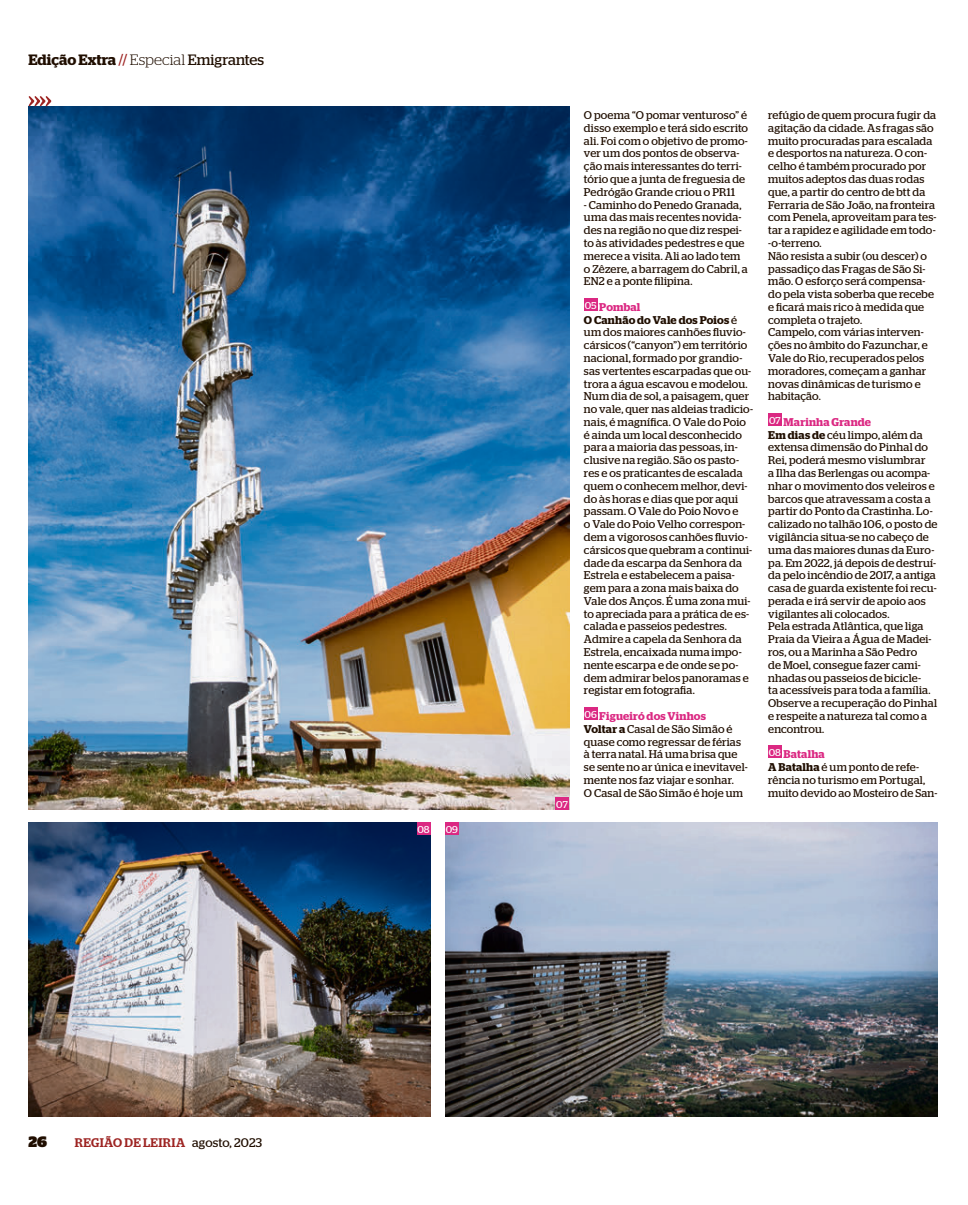
<style>
.page{position:relative;width:968px;height:1205px;background:#fff}
.page>*{position:absolute;margin:0;border:0;box-sizing:border-box;transform-origin:0 0}
.t1{font:600 15px "Stag";color:#200e00}
.t2{font:900 15px "Stag";color:#200e00}
.t3{font:500 12.5px "Stag";letter-spacing:.03em;color:#9d2422}
.t4{font:11.25px/12.8px "Stag";letter-spacing:.015em;color:#200e00}
.t5{font:10px "Stag";color:#fff}
.s1{font-weight:400;color:#9d2422}
.s2{font-weight:300}
.s3{font-weight:400}
.s4{font-weight:400;color:#200e00}
.s5{font-weight:600;color:#db2882}
.s6{font-weight:600}
</style>
<div class="page">
<img style="left:29px;top:822px;width:401px;height:294px">
<img style="left:445px;top:822px;width:492px;height:294px">
<img style="left:28px;top:106px;width:541px;height:703px">
<div style="left:584px;top:298px;width:13px;height:13px;background:#db2882"></div>
<div style="left:584px;top:707px;width:13px;height:13px;background:#db2882"></div>
<div style="left:768px;top:413px;width:13px;height:13px;background:#db2882"></div>
<div style="left:768px;top:745px;width:13px;height:13px;background:#db2882"></div>
<div style="left:555px;top:797px;width:13px;height:13px;background:#db2882"></div>
<div style="left:417px;top:822px;width:13px;height:13px;background:#db2882"></div>
<div style="left:445px;top:822px;width:13px;height:13px;background:#db2882"></div>
<svg style="left:29px;top:96px;width:22px;height:10px"></svg>
<h1 class="t1" style="left:28px;top:51px;width:237px">Edição Extra <span class="s1">//</span> <span class="s2">Especial</span> <span class="s3">Emigrantes</span></h1>
<h1 class="t2" style="left:28px;top:1133px;width:20px">26</h1>
<p class="t3" style="left:75px;top:1135px;width:189px">REGIÃO DE LEIRIA <span class="s4">agosto, 2023</span></p>
<p class="t5" style="left:417px;top:824px;width:14px">08</p>
<p class="t5" style="left:445px;top:824px;width:14px">09</p>
<p class="t5" style="left:556px;top:799px;width:13px">07</p>
<p class="t4" style="left:584px;top:109px;width:166px">O poema “O pomar venturoso” é disso exemplo e terá sido escrito ali. Foi com o objetivo de promo&shy;ver um dos pontos de observa&shy;ção mais interessantes do terri&shy;tório que a junta de freguesia de<br>Pedrógão Grande criou o PR11</p>
<p class="t4" style="left:584px;top:198px;width:165px">- Caminho do Penedo Granada, uma das mais recentes novida&shy;des na região no que diz respei&shy;to às atividades pedestres e que merece a visita. Ali ao lado tem o Zêzere, a barragem do Cabril, a<br>EN2 e a ponte filipina.</p>
<p class="t4" style="left:584px;top:300px;width:170px"><sup>05</sup> <span class="s5">Pombal<br></span><span class="s6">O Canhão do Vale dos Poios</span> é um dos maiores canhões fluvio&shy;cársicos (“canyon”) em território nacional, formado por grandio&shy;sas vertentes escarpadas que ou&shy;trora a água escavou e modelou.<br>Num dia de sol, a paisagem, quer no vale, quer nas aldeias tradicio&shy;nais, é magnífica. O Vale do Poio é ainda um local desconhecido para a maioria das pessoas, in&shy;clusive na região. São os pasto&shy;res e os praticantes de escalada quem o conhecem melhor, devi&shy;do às horas e dias que por aqui passam. O Vale do Poio Novo e<br>o Vale do Poio Velho correspon&shy;dem a vigorosos canhões fluvio&shy;cársicos que quebram a continui&shy;dade da escarpa da Senhora da<br>Estrela e estabelecem a paisa&shy;gem para a zona mais baixa do<br>Vale dos Anços. É uma zona mui&shy;to apreciada para a prática de es&shy;calada e passeios pedestres.<br>Admire a capela da Senhora da<br>Estrela, encaixada numa impo&shy;nente escarpa e de onde se po&shy;dem admirar belos panoramas e registar em fotografia.</p>
<p class="t4" style="left:584px;top:709px;width:165px"><sup>06</sup> <span class="s5">Figueiró dos Vinhos<br></span><span class="s6">Voltar a</span> Casal de São Simão é quase como regressar de férias à terra natal. Há uma brisa que se sente no ar única e inevitavel&shy;mente nos faz viajar e sonhar.<br>O Casal de São Simão é hoje um</p>
<p class="t4" style="left:768px;top:109px;width:170px">refúgio de quem procura fugir da agitação da cidade. As fragas são muito procuradas para escalada e desportos na natureza. O con&shy;celho é também procurado por muitos adeptos das duas rodas que, a partir do centro de btt da<br>Ferraria de São João, na fronteira com Penela, aproveitam para tes&shy;tar a rapidez e agilidade em todo--o-terreno.<br>Não resista a subir (ou descer) o passadiço das Fragas de São Si&shy;mão. O esforço será compensa&shy;do pela vista soberba que recebe e ficará mais rico à medida que completa o trajeto.<br>Campelo, com várias interven&shy;ções no âmbito do Fazunchar, e<br>Vale do Rio, recuperados pelos moradores, começam a ganhar novas dinâmicas de turismo e habitação.</p>
<p class="t4" style="left:768px;top:415px;width:171px"><sup>07</sup> <span class="s5">Marinha Grande<br></span><span class="s6">Em dias de</span> céu limpo, além da extensa dimensão do Pinhal do<br>Rei, poderá mesmo vislumbrar<br>a Ilha das Berlengas ou acompa&shy;nhar o movimento dos veleiros e barcos que atravessam a costa a partir do Ponto da Crastinha. Lo&shy;calizado no talhão 106, o posto de vigilância situa-se no cabeço de uma das maiores dunas da Euro&shy;pa. Em 2022, já depois de destruí&shy;da pelo incêndio de 2017, a antiga casa de guarda existente foi recu&shy;perada e irá servir de apoio aos vigilantes ali colocados.<br>Pela estrada Atlântica, que liga<br>Praia da Vieira a Água de Madei&shy;ros, ou a Marinha a São Pedro<br>de Moel, consegue fazer cami&shy;nhadas ou passeios de bicicle-<br>ta acessíveis para toda a família.<br>Observe a recuperação do Pinhal e respeite a natureza tal como a encontrou.</p>
<p class="t4" style="left:768px;top:748px;width:171px"><sup>08</sup> <span class="s5">Batalha<br></span><span class="s6">A Batalha</span> é um ponto de refe&shy;rência no turismo em Portugal, muito devido ao Mosteiro de San-</p>
</div>
